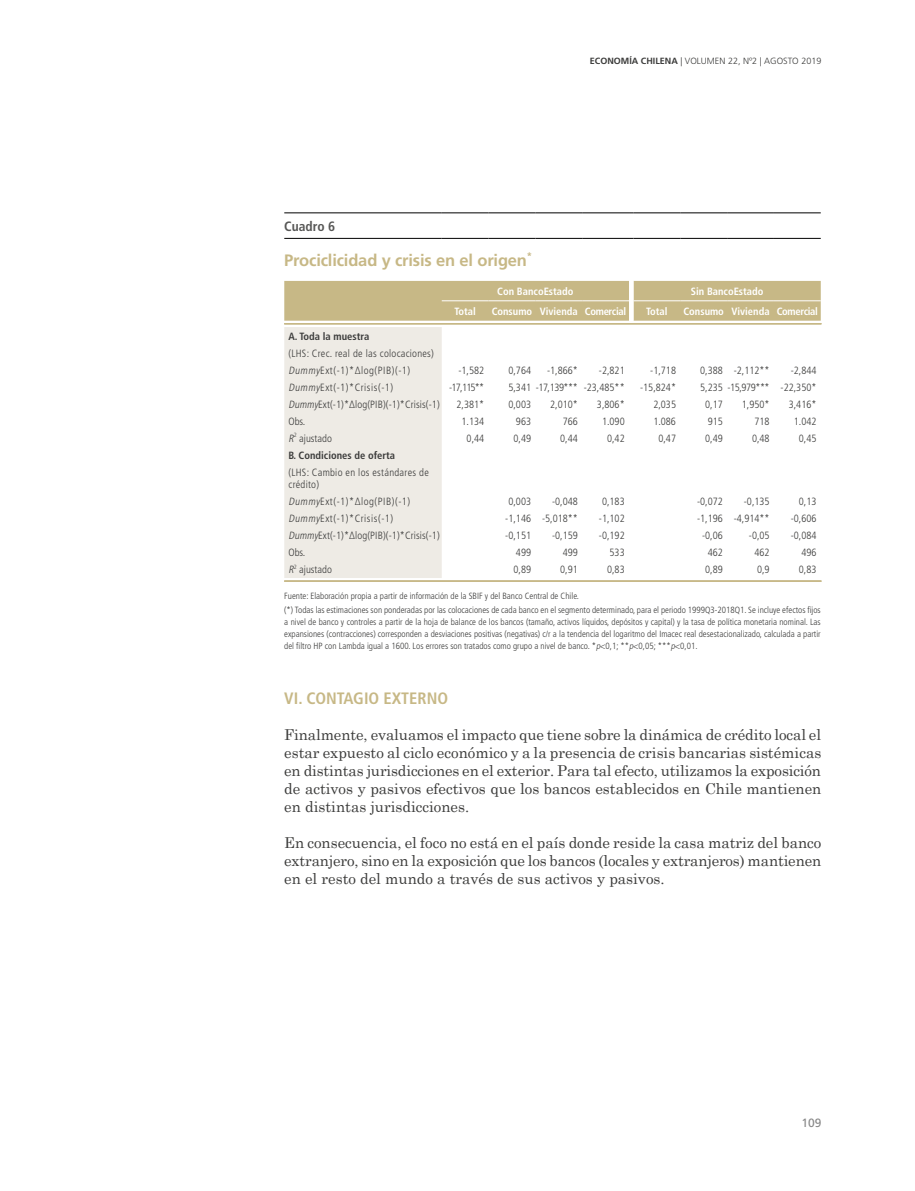
<style>
.page{position:relative;width:915px;height:1191px;background:#fff}
.page>*{position:absolute;margin:0;border:0;box-sizing:border-box;transform-origin:0 0}
.t1{font:700 16.5px "Frutiger LT Std";letter-spacing:-.01em;color:#c7b886}
.t2{font:700 condensed 16.5px "Frutiger LT Std";color:#c7b886}
.t3{font:15px/18px "Century Schoolbook";color:#3c3c3b;text-align:justify}
.t4{font:700 condensed 13.5px "Frutiger LT Std";color:#575756}
.t5{font:12px "Frutiger LT Std";color:#878787}
.t6{font:300 condensed 10.5px "Frutiger LT Std";color:#3c3c3b}
.t7{font:300 condensed 10.5px/17px "Frutiger LT Std";letter-spacing:.025em;color:#3c3c3b}
.t8{font:700 condensed 10.5px "Frutiger LT Std";color:#fff}
.t9{font:300 condensed 10.5px "Frutiger LT Std";letter-spacing:.05em;color:#3c3c3b}
.t10{font:700 condensed 10.5px "Frutiger LT Std";color:#3c3c3b}
.t11{font:700 9.6px "Frutiger LT Std";color:#c7b886}
.t12{font:300 condensed 9px/12px "Frutiger LT Std";color:#3c3c3b}
.t13{font:300 9px "Frutiger LT Std";color:#3c3c3b}
.s1{font-weight:700}
.s2{font-style:italic}
</style>
<div class="page">
<div style="left:284px;top:281px;width:536px;height:40px;background:#c7b886"></div>
<div style="left:284px;top:327px;width:157px;height:251px;background:#eeebe5"></div>
<hr style="left:284px;top:213px;width:157px;height:1px;background:#000">
<hr style="left:441px;top:213px;width:47px;height:1px;background:#000">
<hr style="left:488px;top:213px;width:47px;height:1px;background:#000">
<hr style="left:535px;top:213px;width:47px;height:1px;background:#000">
<hr style="left:582px;top:213px;width:46px;height:1px;background:#000">
<hr style="left:633px;top:213px;width:47px;height:1px;background:#000">
<hr style="left:680px;top:213px;width:46px;height:1px;background:#000">
<hr style="left:726px;top:213px;width:47px;height:1px;background:#000">
<hr style="left:773px;top:213px;width:47px;height:1px;background:#000">
<hr style="left:284px;top:238px;width:157px;height:1px;background:#000">
<hr style="left:441px;top:238px;width:47px;height:1px;background:#000">
<hr style="left:488px;top:238px;width:47px;height:1px;background:#000">
<hr style="left:535px;top:238px;width:47px;height:1px;background:#000">
<hr style="left:582px;top:238px;width:46px;height:1px;background:#000">
<hr style="left:633px;top:238px;width:47px;height:1px;background:#000">
<hr style="left:680px;top:238px;width:46px;height:1px;background:#000">
<hr style="left:726px;top:238px;width:47px;height:1px;background:#000">
<hr style="left:773px;top:238px;width:47px;height:1px;background:#000">
<hr style="left:441px;top:300px;width:47px;height:1px;background:#fff">
<hr style="left:488px;top:300px;width:47px;height:1px;background:#fff">
<hr style="left:535px;top:300px;width:47px;height:1px;background:#fff">
<hr style="left:582px;top:300px;width:46px;height:1px;background:#fff">
<hr style="left:633px;top:300px;width:47px;height:1px;background:#fff">
<hr style="left:680px;top:300px;width:46px;height:1px;background:#fff">
<hr style="left:726px;top:300px;width:47px;height:1px;background:#fff">
<hr style="left:773px;top:300px;width:47px;height:1px;background:#fff">
<hr style="left:284px;top:323px;width:537px;height:1px;background:#c7b886">
<hr style="left:284px;top:580px;width:537px;height:1px;background:#c7b886">
<hr style="left:284px;top:581px;width:537px;height:1px;background:#c7b886">
<p class="t13" style="left:589px;top:56px;width:233px"><span class="s1">ECONOMÍA CHILENA</span> | VOLUMEN 22, Nº2 | AGOSTO 2019</p>
<h3 class="t4" style="left:284px;top:218px;width:52px">Cuadro 6</h3>
<h1 class="t1" style="left:284px;top:250px;width:244px">Prociclicidad y crisis en el origen</h1>
<p class="t11" style="left:526px;top:249px;width:7px">*</p>
<p class="t8" style="left:497px;top:285px;width:78px">Con BancoEstado</p>
<p class="t8" style="left:690px;top:285px;width:74px">Sin BancoEstado</p>
<p class="t8" style="left:454px;top:305px;width:23px">Total</p>
<p class="t8" style="left:491px;top:305px;width:136px">Consumo Vivienda Comercial</p>
<p class="t8" style="left:646px;top:305px;width:23px">Total</p>
<p class="t8" style="left:683px;top:305px;width:136px">Consumo Vivienda Comercial</p>
<p class="t10" style="left:288px;top:330px;width:82px">A. Toda la muestra</p>
<p class="t7" style="left:288px;top:344px;width:147px">(LHS: Crec. real de las colocaciones)<br><span class="s2">Dummy</span>Ext(-1)*Δlog(PIB)(-1)</p>
<p class="t6" style="left:458px;top:364px;width:27px">-1,582</p>
<p class="t6" style="left:508px;top:364px;width:24px">0,764</p>
<p class="t6" style="left:547px;top:364px;width:32px">-1,866*</p>
<p class="t6" style="left:598px;top:364px;width:27px">-2,821</p>
<p class="t6" style="left:650px;top:364px;width:27px">-1,718</p>
<p class="t6" style="left:700px;top:364px;width:71px">0,388 -2,112**</p>
<p class="t6" style="left:790px;top:364px;width:27px">-2,844</p>
<p class="t9" style="left:288px;top:381px;width:106px"><span class="s2">Dummy</span>Ext(-1)*Crisis(-1)</p>
<p class="t6" style="left:449px;top:381px;width:37px">-17,115**</p>
<p class="t6" style="left:508px;top:381px;width:118px">5,341 -17,139*** -23,485**</p>
<p class="t6" style="left:640px;top:381px;width:37px">-15,824*</p>
<p class="t6" style="left:700px;top:381px;width:118px">5,235 -15,979*** -22,350*</p>
<p class="t6" style="left:288px;top:398px;width:153px"><span class="s2">Dummy</span>Ext(-1)*Δlog(PIB)(-1)*Crisis(-1)</p>
<p class="t6" style="left:456px;top:398px;width:29px">2,381*</p>
<p class="t6" style="left:508px;top:398px;width:24px">0,003</p>
<p class="t6" style="left:550px;top:398px;width:29px">2,010*</p>
<p class="t6" style="left:596px;top:398px;width:29px">3,806*</p>
<p class="t6" style="left:653px;top:398px;width:24px">2,035</p>
<p class="t6" style="left:705px;top:398px;width:19px">0,17</p>
<p class="t6" style="left:741px;top:398px;width:29px">1,950*</p>
<p class="t6" style="left:788px;top:398px;width:29px">3,416*</p>
<p class="t6" style="left:288px;top:415px;width:18px">Obs.</p>
<p class="t6" style="left:461px;top:415px;width:24px">1.134</p>
<p class="t6" style="left:516px;top:415px;width:17px">963</p>
<p class="t6" style="left:562px;top:415px;width:17px">766</p>
<p class="t6" style="left:601px;top:415px;width:24px">1.090</p>
<p class="t6" style="left:653px;top:415px;width:24px">1.086</p>
<p class="t6" style="left:707px;top:415px;width:17px">915</p>
<p class="t6" style="left:754px;top:415px;width:17px">718</p>
<p class="t6" style="left:793px;top:415px;width:24px">1.042</p>
<p class="t6" style="left:288px;top:432px;width:45px"><span class="s2">R</span><sup>2</sup> ajustado</p>
<p class="t6" style="left:466px;top:432px;width:19px">0,44</p>
<p class="t6" style="left:513px;top:432px;width:19px">0,49</p>
<p class="t6" style="left:560px;top:432px;width:19px">0,44</p>
<p class="t6" style="left:607px;top:432px;width:19px">0,42</p>
<p class="t6" style="left:658px;top:432px;width:19px">0,47</p>
<p class="t6" style="left:705px;top:432px;width:19px">0,49</p>
<p class="t6" style="left:751px;top:432px;width:19px">0,48</p>
<p class="t6" style="left:798px;top:432px;width:19px">0,45</p>
<p class="t10" style="left:288px;top:449px;width:108px">B. Condiciones de oferta</p>
<p class="t7" style="left:288px;top:466px;width:142px;line-height:12px">(LHS: Cambio en los estándares de crédito)</p>
<p class="t9" style="left:288px;top:496px;width:123px"><span class="s2">Dummy</span>Ext(-1)*Δlog(PIB)(-1)</p>
<p class="t6" style="left:508px;top:496px;width:24px">0,003</p>
<p class="t6" style="left:552px;top:496px;width:27px">-0,048</p>
<p class="t6" style="left:601px;top:496px;width:24px">0,183</p>
<p class="t6" style="left:696px;top:496px;width:27px">-0,072</p>
<p class="t6" style="left:743px;top:496px;width:27px">-0,135</p>
<p class="t6" style="left:798px;top:496px;width:19px">0,13</p>
<p class="t9" style="left:288px;top:513px;width:106px"><span class="s2">Dummy</span>Ext(-1)*Crisis(-1)</p>
<p class="t6" style="left:505px;top:513px;width:74px">-1,146 -5,018**</p>
<p class="t6" style="left:598px;top:513px;width:27px">-1,102</p>
<p class="t6" style="left:696px;top:513px;width:74px">-1,196 -4,914**</p>
<p class="t6" style="left:790px;top:513px;width:27px">-0,606</p>
<p class="t6" style="left:288px;top:530px;width:153px"><span class="s2">Dummy</span>Ext(-1)*Δlog(PIB)(-1)*Crisis(-1)</p>
<p class="t6" style="left:505px;top:530px;width:27px">-0,151</p>
<p class="t6" style="left:552px;top:530px;width:27px">-0,159</p>
<p class="t6" style="left:598px;top:530px;width:27px">-0,192</p>
<p class="t6" style="left:701px;top:530px;width:22px">-0,06</p>
<p class="t6" style="left:748px;top:530px;width:22px">-0,05</p>
<p class="t6" style="left:790px;top:530px;width:27px">-0,084</p>
<p class="t6" style="left:288px;top:547px;width:18px">Obs.</p>
<p class="t6" style="left:516px;top:547px;width:17px">499</p>
<p class="t6" style="left:562px;top:547px;width:17px">499</p>
<p class="t6" style="left:609px;top:547px;width:17px">533</p>
<p class="t6" style="left:707px;top:547px;width:17px">462</p>
<p class="t6" style="left:754px;top:547px;width:17px">462</p>
<p class="t6" style="left:801px;top:547px;width:17px">496</p>
<p class="t6" style="left:288px;top:564px;width:45px"><span class="s2">R</span><sup>2</sup> ajustado</p>
<p class="t6" style="left:513px;top:564px;width:19px">0,89</p>
<p class="t6" style="left:560px;top:564px;width:19px">0,91</p>
<p class="t6" style="left:607px;top:564px;width:19px">0,83</p>
<p class="t6" style="left:705px;top:564px;width:19px">0,89</p>
<p class="t6" style="left:756px;top:564px;width:14px">0,9</p>
<p class="t6" style="left:798px;top:564px;width:19px">0,83</p>
<p class="t12" style="left:284px;top:588px;width:538px;line-height:14.1px">Fuente: Elaboración propia a partir de información de la SBIF y del Banco Central de Chile.<br>(*) Todas las estimaciones son ponderadas por las colocaciones de cada banco en el segmento determinado, para el periodo 1999Q3-2018Q1. Se incluye efectos fijos</p>
<p class="t12" style="left:284px;top:615px;width:538px;text-align:justify">a nivel de banco y controles a partir de la hoja de balance de los bancos (tamaño, activos líquidos, depósitos y capital) y la tasa de política monetaria nominal. Las expansiones (contracciones) corresponden a desviaciones positivas (negativas) c/r a la tendencia del logaritmo del Imacec real desestacionalizado, calculada a partir del filtro HP con Lambda igual a 1600. Los errores son tratados como grupo a nivel de banco. *<span class="s2">p</span>&lt;0,1; **<span class="s2">p</span>&lt;0,05; ***<span class="s2">p</span>&lt;0,01.</p>
<h1 class="t2" style="left:284px;top:688px;width:165px">VI. CONTAGIO EXTERNO</h1>
<p class="t3" style="left:284px;top:725px;width:538px">Finalmente, evaluamos el impacto que tiene sobre la dinámica de crédito local el estar expuesto al ciclo económico y a la presencia de crisis bancarias sistémicas en distintas jurisdicciones en el exterior. Para tal efecto, utilizamos la exposición de activos y pasivos efectivos que los bancos establecidos en Chile mantienen en distintas jurisdicciones.</p>
<h2 class="t3" style="left:284px;top:833px;width:538px">En consecuencia, el foco no está en el país donde reside la casa matriz del banco extranjero, sino en la exposición que los bancos (locales y extranjeros) mantienen en el resto del mundo a través de sus activos y pasivos.</h2>
<h3 class="t5" style="left:801px;top:1116px;width:22px">109</h3>
</div>
